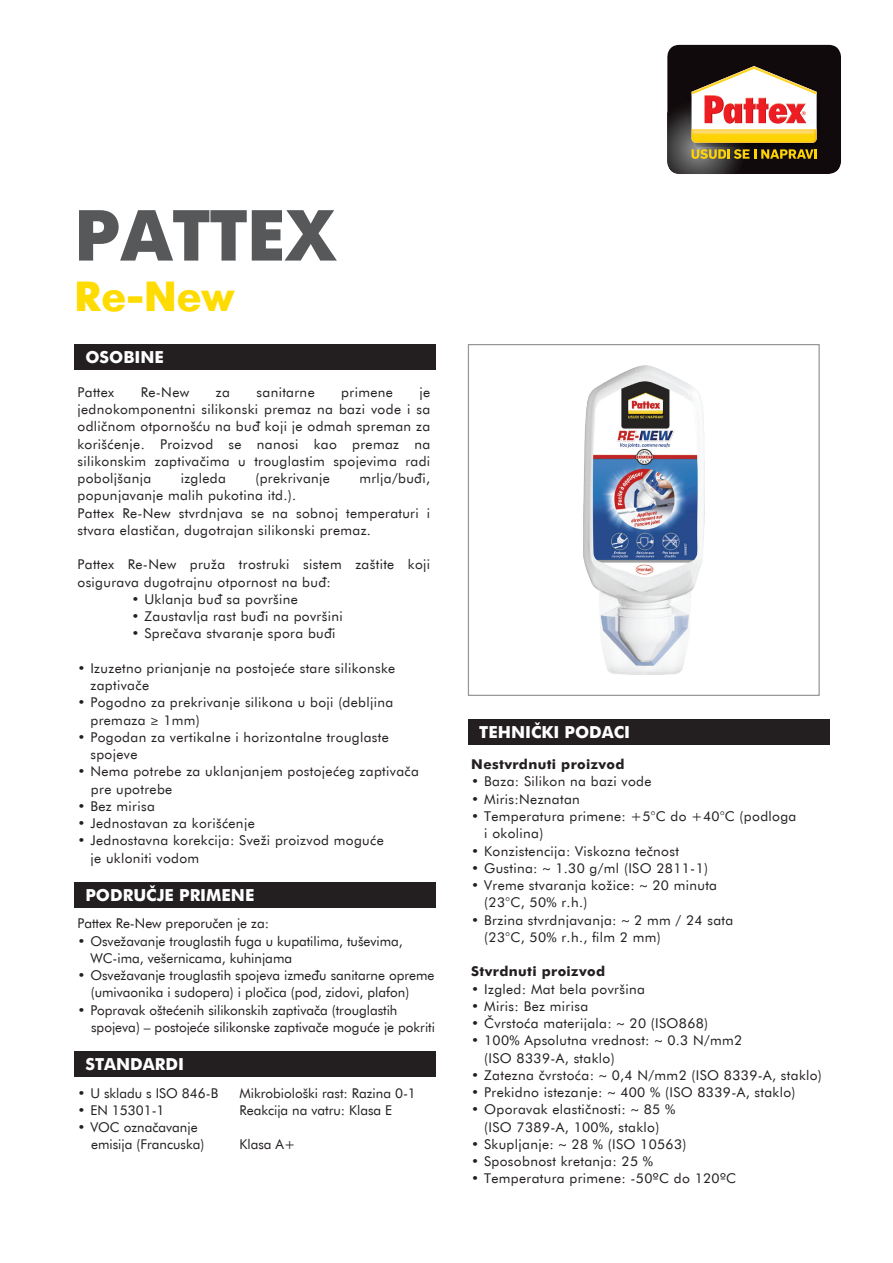
<style>
.page{position:relative;width:893px;height:1263px;background:#fff}
.page>*{position:absolute;margin:0;border:0;box-sizing:border-box;transform-origin:0 0}
.t1{font:700 72px "Futura Futuris";color:#57585a}
.t2{font:700 42px "Futura Futuris";color:#ffdc01}
.t3{font:700 16.5px "Futura EU";color:#fff}
.t4{font:13.5px/17.2px "Futura EU";letter-spacing:.025em;color:#231f20}
.t5{font:13.5px/17.2px "Futura EU";color:#231f20}
.t6{font:700 13.5px "Futura EU";letter-spacing:.025em;color:#231f20}
.s1{font-family:"Myriad Pro"}
</style>
<div class="page">
<div style="left:75px;top:882px;width:361px;height:26px;background:#231f20"></div>
<div style="left:75px;top:345px;width:361px;height:25px;background:#231f20"></div>
<div style="left:75px;top:1051px;width:361px;height:26px;background:#231f20"></div>
<div style="left:468px;top:719px;width:362px;height:26px;background:#231f20"></div>
<svg style="left:667px;top:45px;width:174px;height:129px"></svg>
<div style="left:468px;top:344px;width:352px;height:352px;border:1px solid #939598"></div>
<img style="left:583px;top:366px;width:121px;height:308px">
<h1 class="t1" style="left:74px;top:193px;width:263px">PATTEX</h1>
<h2 class="t2" style="left:74px;top:271px;width:161px">Re-New</h2>
<p class="t3" style="left:85px;top:347px;width:80px">OSOBINE</p>
<p class="t4" style="left:77px;top:384px;width:38px">Pattex</p>
<p class="t4" style="left:141px;top:384px;width:50px">Re-New</p>
<p class="t4" style="left:216px;top:384px;width:16px">za</p>
<p class="t4" style="left:257px;top:384px;width:60px">sanitarne</p>
<p class="t4" style="left:341px;top:384px;width:53px">primene</p>
<p class="t4" style="left:77px;top:384px;width:354px;text-align:justify;text-indent:342px">je jednokomponentni silikonski premaz na bazi vode i sa odličnom otpornošću na buđ koji je odmah spreman za korišćenje. Proizvod se nanosi kao premaz na silikonskim zaptivačima u trouglastim spojevima radi poboljšanja</p>
<p class="t4" style="left:181px;top:470px;width:47px">izgleda</p>
<p class="t4" style="left:255px;top:470px;width:76px">(prekrivanje</p>
<p class="t4" style="left:359px;top:470px;width:72px">mrlja/buđi,</p>
<p class="t4" style="left:77px;top:487px;width:354px">popunjavanje malih pukotina itd.).<br>Pattex Re-New stvrdnjava se na sobnoj temperaturi i stvara elastičan, dugotrajan silikonski premaz.</p>
<p class="t4" style="left:77px;top:556px;width:354px">Pattex Re-New pruža trostruki sistem zaštite koji osigurava dugotrajnu otpornost na buđ:</p>
<p class="t4" style="left:131px;top:591px;width:168px">• Uklanja buđ sa površine</p>
<p class="t4" style="left:131px;top:608px;width:213px">• Zaustavlja rast buđi na površini</p>
<p class="t4" style="left:131px;top:625px;width:206px">• Sprečava stvaranje spora buđi</p>
<p class="t4" style="left:90px;top:660px;width:306px;text-indent:-13px">• Izuzetno prianjanje na postojeće stare silikonske zaptivače</p>
<p class="t4" style="left:90px;top:694px;width:304px;text-indent:-13px">• Pogodno za prekrivanje silikona u boji (debljina premaza <span class="s1">≥</span> 1mm)</p>
<p class="t4" style="left:90px;top:729px;width:300px;text-indent:-13px">• Pogodan za vertikalne i horizontalne trouglaste spojeve</p>
<p class="t4" style="left:91px;top:763px;width:329px;text-indent:-14px">• Nema potrebe za uklanjanjem postojećeg zaptivača pre upotrebe</p>
<p class="t4" style="left:77px;top:798px;width:79px">• Bez mirisa</p>
<p class="t4" style="left:77px;top:815px;width:179px">• Jednostavan za korišćenje</p>
<p class="t4" style="left:90px;top:832px;width:295px;text-indent:-13px">• Jednostavna korekcija: Sveži proizvod moguće je ukloniti vodom</p>
<p class="t3" style="left:85px;top:884px;width:171px">PODRUČJE PRIMENE</p>
<p class="t5" style="left:77px;top:915px;width:193px">Pattex Re-New preporučen je za:</p>
<p class="t5" style="left:90px;top:933px;width:314px;text-indent:-13px">• Osvežavanje trouglastih fuga u kupatilima, tuševima,<br>WC-ima, vešernicama, kuhinjama</p>
<p class="t5" style="left:91px;top:967px;width:345px;text-indent:-13px">• Osvežavanje trouglastih spojeva između sanitarne opreme (umivaonika i sudopera) i pločica (pod, zidovi, plafon)</p>
<p class="t5" style="left:91px;top:1002px;width:345px;text-indent:-14px">• Popravak oštećenih silikonskih zaptivača (trouglastih spojeva) – postojeće silikonske zaptivače moguće je pokriti</p>
<p class="t3" style="left:85px;top:1054px;width:100px">STANDARDI</p>
<p class="t5" style="left:77px;top:1085px;width:142px">• U skladu s ISO 846-B</p>
<p class="t5" style="left:239px;top:1085px;width:178px">Mikrobiološki rast: Razina 0-1</p>
<p class="t4" style="left:77px;top:1102px;width:89px">• EN 15301-1</p>
<p class="t5" style="left:239px;top:1102px;width:154px">Reakcija na vatru: Klasa E</p>
<p class="t5" style="left:91px;top:1119px;width:115px;text-indent:-14px">• VOC označavanje emisija (Francuska)</p>
<p class="t4" style="left:239px;top:1136px;width:57px">Klasa A+</p>
<p class="t3" style="left:479px;top:721px;width:153px">TEHNIČKI PODACI</p>
<p class="t6" style="left:471px;top:756px;width:155px">Nestvrdnuti proizvod</p>
<p class="t4" style="left:471px;top:773px;width:182px">• Baza: Silikon na bazi vode</p>
<p class="t4" style="left:471px;top:791px;width:110px">• Miris:Neznatan</p>
<p class="t4" style="left:484px;top:808px;width:314px;text-indent:-13px">• Temperatura primene: +5°C do +40°C (podloga i okolina)</p>
<p class="t4" style="left:471px;top:842px;width:209px">• Konzistencija: Viskozna tečnost</p>
<p class="t4" style="left:471px;top:860px;width:238px">• Gustina: <span class="s1">~</span> 1.30 g/ml (ISO 2811-1)</p>
<p class="t4" style="left:484px;top:877px;width:234px;text-indent:-13px">• Vreme stvaranja kožice: <span class="s1">~</span> 20 minuta (23°C, 50% r.h.)</p>
<p class="t4" style="left:484px;top:911px;width:251px;text-indent:-13px">• Brzina stvrdnjavanja: <span class="s1">~</span> 2 mm / 24 sata (23°C, 50% r.h., film 2 mm)</p>
<p class="t6" style="left:471px;top:963px;width:135px">Stvrdnuti proizvod</p>
<p class="t4" style="left:471px;top:980px;width:175px">• Izgled: Mat bela površina</p>
<p class="t4" style="left:471px;top:998px;width:118px">• Miris: Bez mirisa</p>
<p class="t4" style="left:471px;top:1015px;width:238px">• Čvrstoća materijala: <span class="s1">~</span> 20 (ISO868)</p>
<p class="t4" style="left:484px;top:1032px;width:260px;text-indent:-13px">• 100% Apsolutna vrednost: <span class="s1">~</span> 0.3 N/mm2 (ISO 8339-A, staklo)</p>
<p class="t4" style="left:471px;top:1067px;width:352px">• Zatezna čvrstoća: <span class="s1">~</span> 0,4 N/mm2 (ISO 8339-A, staklo)</p>
<p class="t4" style="left:471px;top:1084px;width:326px">• Prekidno istezanje: <span class="s1">~</span> 400 % (ISO 8339-A, staklo)</p>
<p class="t4" style="left:471px;top:1101px;width:205px;text-align:center">• Oporavak elastičnosti: <span class="s1">~</span> 85 % (ISO 7389-A, 100%, staklo)</p>
<p class="t4" style="left:471px;top:1136px;width:217px">• Skupljanje: <span class="s1">~</span> 28 % (ISO 10563)</p>
<p class="t4" style="left:471px;top:1153px;width:183px">• Sposobnost kretanja: 25 %</p>
<p class="t4" style="left:471px;top:1170px;width:266px">• Temperatura primene: -50ºC do 120ºC</p>
</div>
